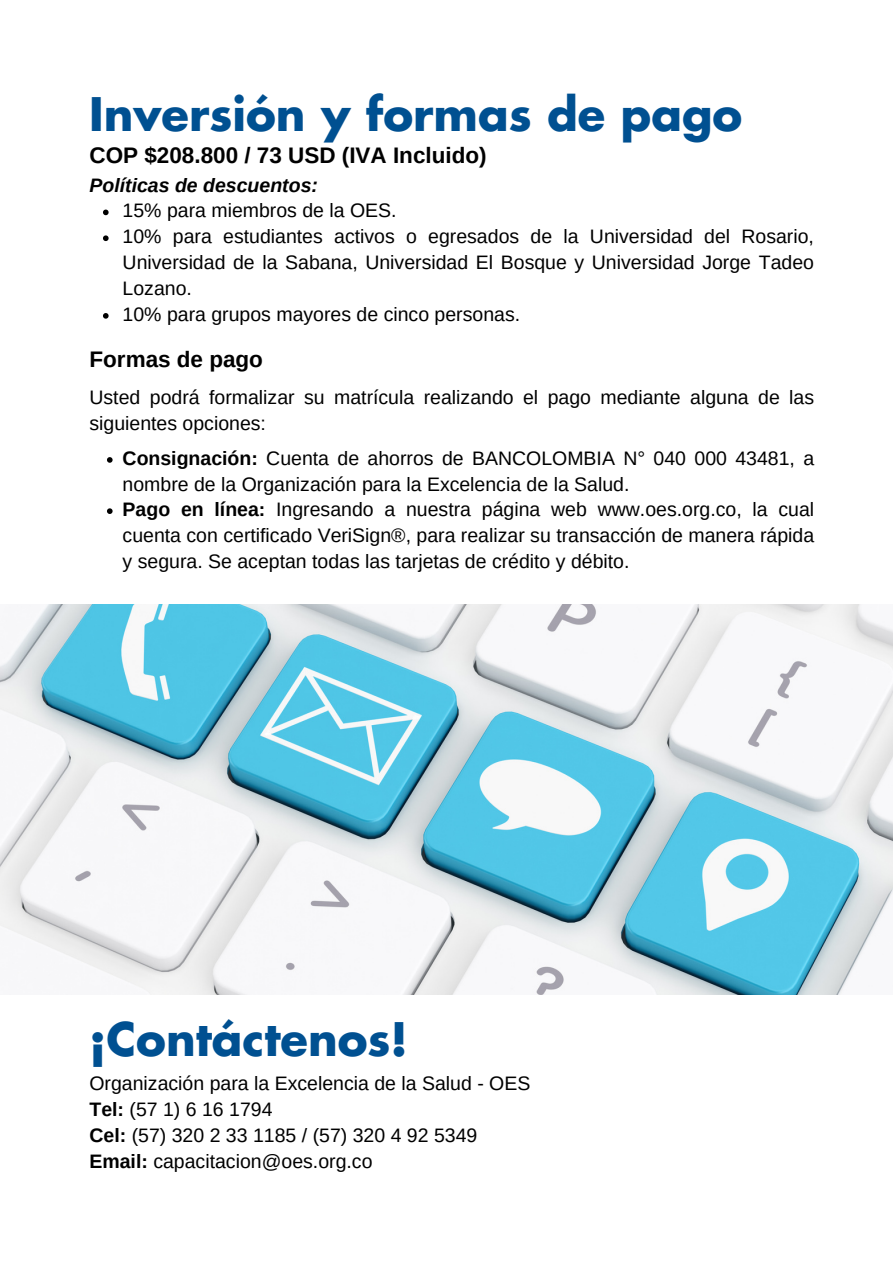
<style>
.page{position:relative;width:893px;height:1264px;background:#fff}
.page>*{position:absolute;margin:0;border:0;box-sizing:border-box;transform-origin:0 0}
.t1{font:700 45px "Futura Std";color:#005091}
.t2{font:700 22.5px "Arimo";color:#000}
.t3{font:19.5px/25.7px "Arimo";color:#000;text-align:justify}
.t4{font:italic 700 19.5px "Arimo";color:#000}
.s1{font-weight:700}
</style>
<div class="page">
<svg style="left:103px;top:209px;width:6px;height:6px"></svg>
<svg style="left:103px;top:235px;width:6px;height:6px"></svg>
<svg style="left:103px;top:313px;width:6px;height:6px"></svg>
<svg style="left:107px;top:457px;width:6px;height:6px"></svg>
<svg style="left:107px;top:508px;width:6px;height:6px"></svg>
<img style="left:0;top:604px;width:892px;height:390px">
<p class="t1" style="left:89px;top:93px;width:654px">Inversión y formas de pago</p>
<p class="t2" style="left:89px;top:142px;width:398px">COP $208.800 / 73 USD (IVA Incluido)</p>
<p class="t3" style="left:123px;top:198px;width:275px">15% para miembros de la OES.</p>
<p class="t3" style="left:123px;top:224px;width:692px">10% para estudiantes activos o egresados de la Universidad del Rosario, Universidad de la Sabana, Universidad El Bosque y Universidad Jorge Tadeo Lozano.</p>
<p class="t3" style="left:123px;top:301px;width:399px">10% para grupos mayores de cinco personas.</p>
<p class="t4" style="left:89px;top:174px;width:230px">Políticas de descuentos:</p>
<p class="t2" style="left:89px;top:347px;width:175px">Formas de pago</p>
<p class="t3" style="left:89px;top:384px;width:726px">Usted podrá formalizar su matrícula realizando el pago mediante alguna de las siguientes opciones:</p>
<p class="t3" style="left:123px;top:445px;width:693px"><span class="s1">Consignación:</span> Cuenta de ahorros de BANCOLOMBIA N° 040 000 43481, a nombre de la Organización para la Excelencia de la Salud.</p>
<p class="t3" style="left:123px;top:497px;width:693px"><span class="s1">Pago en línea:</span> Ingresando a nuestra página web www.oes.org.co, la cual cuenta con certificado VeriSign®, para realizar su transacción de manera rápida y segura. Se aceptan todas las tarjetas de crédito y débito.</p>
<p class="t1" style="left:89px;top:1018px;width:320px">¡Contáctenos!</p>
<p class="t3" style="left:89px;top:1070px;width:442px">Organización para la Excelencia de la Salud - OES</p>
<p class="t3" style="left:89px;top:1096px;width:184px"><span class="s1">Tel:</span> (57 1) 6 16 1794</p>
<p class="t3" style="left:89px;top:1122px;width:389px"><span class="s1">Cel:</span> (57) 320 2 33 1185 / (57) 320 4 92 5349</p>
<p class="t3" style="left:89px;top:1148px;width:284px"><span class="s1">Email:</span> capacitacion@oes.org.co</p>
</div>
